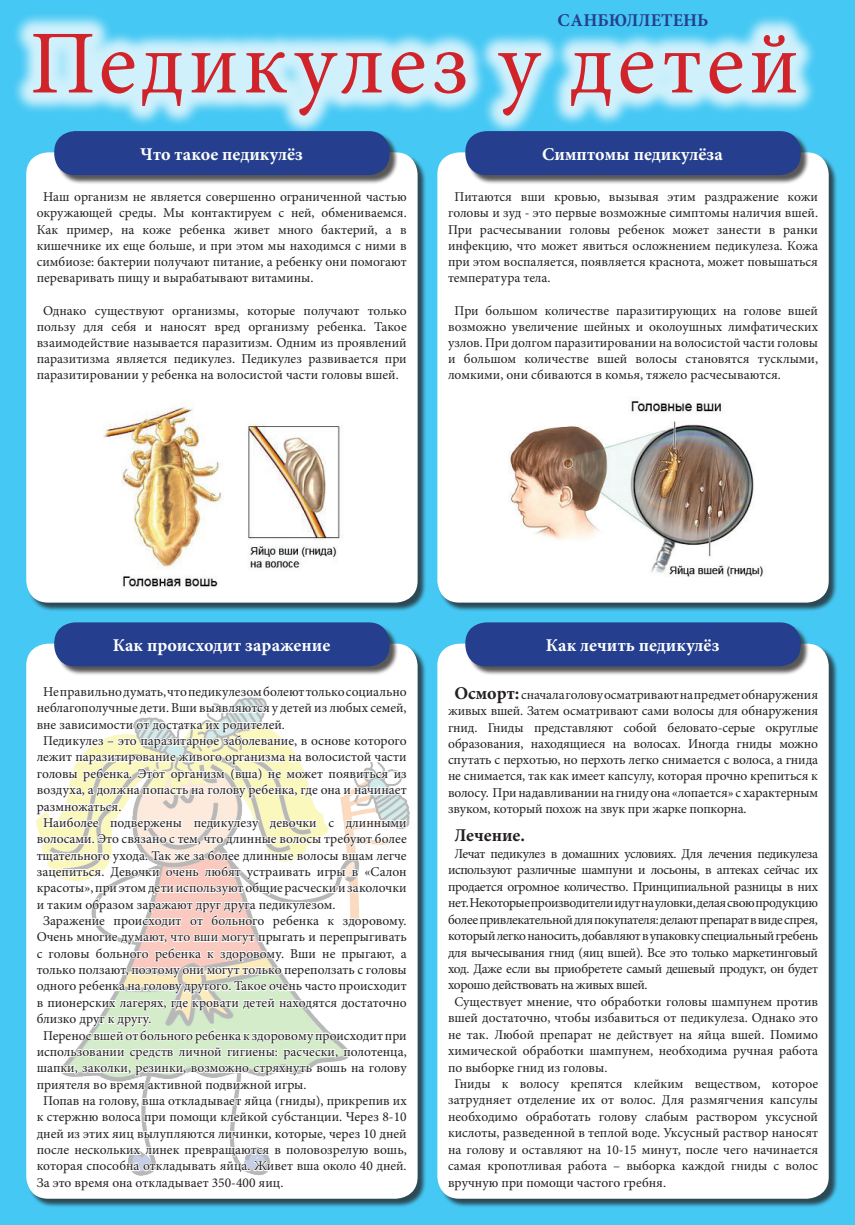
<style>
.page{position:relative;width:855px;height:1225px;background:#45c8f4}
.page>*{position:absolute;margin:0;border:0;box-sizing:border-box;transform-origin:0 0}
.t1{font:90px "Minion Pro";letter-spacing:.05em;color:#d1232a}
.t2{font:700 18px "Minion Pro";color:#fff}
.t3{font:700 18px "Minion Pro";color:#253f8e}
.t4{font:700 18px "Minion Pro";color:#231f20}
.t5{font:13.5px/16.2px "Minion Pro";color:#231f20;text-align:justify}
.t6{font:13.5px "Minion Pro";letter-spacing:-.03em;color:#231f20}
.s1{font-weight:700;font-size:18px}
</style>
<div class="page">
<div style="left:11px;top:11px;width:807px;height:126px;background:#fff;opacity:.75"></div>
<div style="left:27px;top:154px;width:400px;height:458px;background:#231f20;opacity:.75"></div>
<div style="left:27px;top:153px;width:390px;height:449px;background:#fff;border-radius:21px"></div>
<div style="left:26px;top:152px;width:391px;height:450px;border:2px solid #fff;border-radius:21px"></div>
<div style="left:438px;top:645px;width:400px;height:563px;background:#231f20;opacity:.75"></div>
<div style="left:438px;top:644px;width:390px;height:554px;background:#fff;border-radius:21px"></div>
<div style="left:27px;top:645px;width:400px;height:563px;background:#231f20;opacity:.75"></div>
<div style="left:27px;top:644px;width:390px;height:554px;background:#fff;border-radius:21px"></div>
<div style="left:438px;top:154px;width:400px;height:458px;background:#231f20;opacity:.75"></div>
<div style="left:438px;top:153px;width:390px;height:449px;background:#fff;border-radius:21px"></div>
<div style="left:437px;top:152px;width:391px;height:450px;border:2px solid #fff;border-radius:21px"></div>
<div style="left:55px;top:132px;width:344px;height:52px;background:#231f20;opacity:.75"></div>
<div style="left:55px;top:132px;width:334px;height:42px;background:#253f8e;border-radius:20px"></div>
<div style="left:54px;top:131px;width:335px;height:44px;border:2px solid #253f8e;border-radius:20px"></div>
<div style="left:55px;top:623px;width:344px;height:52px;background:#231f20;opacity:.75"></div>
<div style="left:55px;top:623px;width:334px;height:42px;background:#253f8e;border-radius:20px"></div>
<div style="left:54px;top:622px;width:335px;height:44px;border:2px solid #253f8e;border-radius:20px"></div>
<div style="left:466px;top:623px;width:344px;height:52px;background:#231f20;opacity:.75"></div>
<div style="left:466px;top:623px;width:334px;height:42px;background:#253f8e;border-radius:20px"></div>
<div style="left:465px;top:622px;width:335px;height:44px;border:2px solid #253f8e;border-radius:20px"></div>
<div style="left:466px;top:132px;width:344px;height:52px;background:#231f20;opacity:.75"></div>
<div style="left:466px;top:132px;width:334px;height:42px;background:#253f8e;border-radius:20px"></div>
<div style="left:465px;top:131px;width:335px;height:44px;border:2px solid #253f8e;border-radius:20px"></div>
<svg style="left:35px;top:697px;width:374px;height:528px"></svg>
<img style="left:103px;top:403px;width:240px;height:184px">
<img style="left:509px;top:398px;width:255px;height:179px">
<h2 class="t3" style="left:557px;top:8px;width:152px">САНБЮЛЛЕТЕНЬ</h2>
<h1 class="t1" style="left:30px;top:3px;width:770px">Педикулез у детей</h1>
<h2 class="t2" style="left:140px;top:141px;width:164px">Что такое педикулёз</h2>
<h2 class="t2" style="left:542px;top:141px;width:182px">Симптомы педикулёза</h2>
<p class="t5" style="left:37px;top:189px;width:371px;text-indent:6px">Наш организм не является совершенно ограниченной частью окружающей среды. Мы контактируем с ней, обмениваемся.<br>Как пример, на коже ребенка живет много бактерий, а в кишечнике их еще больше, и при этом мы находимся с ними в симбиозе: бактерии получают питание, а ребенку они помогают переваривать пищу и вырабатывают витамины.</p>
<p class="t5" style="left:37px;top:302px;width:371px;text-align:center">Однако существуют организмы, которые получают только пользу для себя и наносят вред организму ребенка. Такое взаимодействие называется паразитизм. Одним из проявлений паразитизма является педикулез. Педикулез развивается при паразитировании у ребенка на волосистой части головы вшей.</p>
<p class="t5" style="left:448px;top:189px;width:371px;text-indent:6px">Питаются вши кровью, вызывая этим раздражение кожи головы и зуд - это первые возможные симптомы наличия вшей.<br>При расчесывании головы ребенок может занести в ранки инфекцию, что может явиться осложнением педикулеза. Кожа при этом воспаляется, появляется краснота, может повышаться температура тела.</p>
<p class="t5" style="left:448px;top:302px;width:371px;text-indent:6px">При большом количестве паразитирующих на голове вшей возможно увеличение шейных и околоушных лимфатических узлов. При долгом паразитировании на волосистой части головы и большом количестве вшей волосы становятся тусклыми, ломкими, они сбиваются в комья, тяжело расчесываются.</p>
<h2 class="t2" style="left:113px;top:632px;width:219px">Как происходит заражение</h2>
<h2 class="t2" style="left:546px;top:632px;width:175px">Как лечить педикулёз</h2>
<p class="t5" style="left:43px;top:683px;width:365px">Не правильно думать, что педикулезом болеют только социально</p>
<p class="t5" style="left:37px;top:700px;width:371px">неблагополучные дети. Вши выявляются у детей из любых семей,</p>
<p class="t5" style="left:37px;top:716px;width:250px">вне зависимости от достатка их родителей.</p>
<p class="t5" style="left:43px;top:732px;width:365px">Педикулез – это паразитарное заболевание, в основе которого</p>
<p class="t5" style="left:37px;top:749px;width:371px">лежит паразитирование живого организма на волосистой части</p>
<p class="t5" style="left:37px;top:765px;width:371px">головы ребенка. Этот организм (вша) не может появиться из</p>
<p class="t5" style="left:37px;top:782px;width:371px">воздуха, а должна попасть на голову ребенка, где она и начинает</p>
<p class="t5" style="left:37px;top:798px;width:86px">размножаться.</p>
<p class="t5" style="left:43px;top:814px;width:365px">Наиболее подвержены педикулезу девочки с длинными</p>
<p class="t5" style="left:37px;top:831px;width:371px">волосами. Это связано с тем, что длинные волосы требуют более</p>
<p class="t5" style="left:37px;top:847px;width:371px">тщательного ухода. Так же за более длинные волосы вшам легче</p>
<p class="t5" style="left:37px;top:863px;width:371px">зацепиться. Девочки очень любят устраивать игры в «Салон</p>
<p class="t5" style="left:37px;top:880px;width:371px">красоты», при этом дети используют общие расчески и заколочки</p>
<p class="t5" style="left:37px;top:896px;width:300px">и таким образом заражают друг друга педикулезом.</p>
<p class="t5" style="left:43px;top:912px;width:365px">Заражение происходит от больного ребенка к здоровому.</p>
<p class="t5" style="left:37px;top:929px;width:371px">Очень многие думают, что вши могут прыгать и перепрыгивать</p>
<p class="t5" style="left:37px;top:945px;width:371px">с головы больного ребенка к здоровому. Вши не прыгают, а</p>
<p class="t5" style="left:37px;top:961px;width:371px">только ползают, поэтому они могут только переползать с головы</p>
<p class="t5" style="left:37px;top:978px;width:371px">одного ребенка на голову другого. Такое очень часто происходит</p>
<p class="t5" style="left:37px;top:994px;width:371px">в пионерских лагерях, где кровати детей находятся достаточно</p>
<p class="t5" style="left:37px;top:1010px;width:116px">близко друг к другу.</p>
<p class="t5" style="left:43px;top:1027px;width:365px">Перенос вшей от больного ребенка к здоровому происходит при</p>
<p class="t5" style="left:37px;top:1043px;width:371px">использовании средств личной гигиены: расчески, полотенца,</p>
<p class="t5" style="left:37px;top:1059px;width:371px">шапки, заколки, резинки, возможно стряхнуть вошь на голову</p>
<p class="t5" style="left:37px;top:1076px;width:271px">приятеля во время активной подвижной игры.</p>
<p class="t5" style="left:43px;top:1092px;width:365px">Попав на голову, вша откладывает яйца (гниды), прикрепив их</p>
<p class="t5" style="left:37px;top:1109px;width:371px">к стержню волоса при помощи клейкой субстанции. Через 8-10</p>
<p class="t5" style="left:37px;top:1125px;width:371px">дней из этих яиц вылупляются личинки, которые, через 10 дней</p>
<p class="t5" style="left:37px;top:1141px;width:371px">после нескольких линек превращаются в половозрелую вошь,</p>
<p class="t5" style="left:37px;top:1158px;width:371px">которая способна откладывать яйца. Живет вша около 40 дней.</p>
<p class="t5" style="left:37px;top:1174px;width:248px">За это время она откладывает 350-400 яиц.</p>
<p class="t5" style="left:448px;top:687px;width:371px;text-indent:6px"><span class="s1">Осморт:</span> сначала голову осматривают на предмет обнаружения живых вшей. Затем осматривают сами волосы для обнаружения гнид. Гниды представляют собой беловато-серые округлые образования, находящиеся на волосах. Иногда гниды можно спутать с перхотью, но перхоть легко снимается с волоса, а гнида не снимается, так как имеет капсулу, которая прочно крепиться к волосу. При надавливании на гниду она «лопается» с характерным звуком, который похож на звук при жарке попкорна.</p>
<h2 class="t4" style="left:454px;top:823px;width:72px">Лечение.</h2>
<p class="t6" style="left:454px;top:844px;width:365px">Лечат педикулез в домашних условиях. Для лечения педикулеза</p>
<p class="t6" style="left:448px;top:861px;width:371px">используют различные шампуни и лосьоны, в аптеках сейчас их</p>
<p class="t6" style="left:448px;top:877px;width:371px">продается огромное количество. Принципиальной разницы в них</p>
<p class="t6" style="left:448px;top:894px;width:371px">нет. Некоторые производители идут на уловки, делая свою продукцию</p>
<p class="t6" style="left:448px;top:910px;width:371px">более привлекательной для покупателя: делают препарат в виде спрея,</p>
<p class="t6" style="left:448px;top:926px;width:371px">который легко наносить, добавляют в упаковку специальный гребень</p>
<p class="t6" style="left:448px;top:943px;width:371px">для вычесывания гнид (яиц вшей). Все это только маркетинговый</p>
<p class="t6" style="left:448px;top:959px;width:371px">ход. Даже если вы приобретете самый дешевый продукт, он будет</p>
<p class="t6" style="left:448px;top:976px;width:201px">хорошо действовать на живых вшей.</p>
<p class="t5" style="left:454px;top:993px;width:365px">Существует мнение, что обработки головы шампунем против</p>
<p class="t5" style="left:448px;top:1010px;width:371px">вшей достаточно, чтобы избавиться от педикулеза. Однако это</p>
<p class="t5" style="left:448px;top:1026px;width:371px">не так. Любой препарат не действует на яйца вшей. Помимо</p>
<p class="t5" style="left:448px;top:1042px;width:371px">химической обработки шампунем, необходима ручная работа</p>
<p class="t5" style="left:448px;top:1059px;width:161px">по выборке гнид из головы.</p>
<p class="t5" style="left:454px;top:1075px;width:365px">Гниды к волосу крепятся клейким веществом, которое</p>
<p class="t5" style="left:448px;top:1092px;width:371px">затрудняет отделение их от волос. Для размягчения капсулы</p>
<p class="t5" style="left:448px;top:1108px;width:371px">необходимо обработать голову слабым раствором уксусной</p>
<p class="t5" style="left:448px;top:1125px;width:371px">кислоты, разведенной в теплой воде. Уксусный раствор наносят</p>
<p class="t5" style="left:448px;top:1141px;width:371px">на голову и оставляют на 10-15 минут, после чего начинается</p>
<p class="t5" style="left:448px;top:1157px;width:371px">самая кропотливая работа – выборка каждой гниды с волос</p>
<p class="t5" style="left:448px;top:1174px;width:219px">вручную при помощи частого гребня.</p>
</div>
